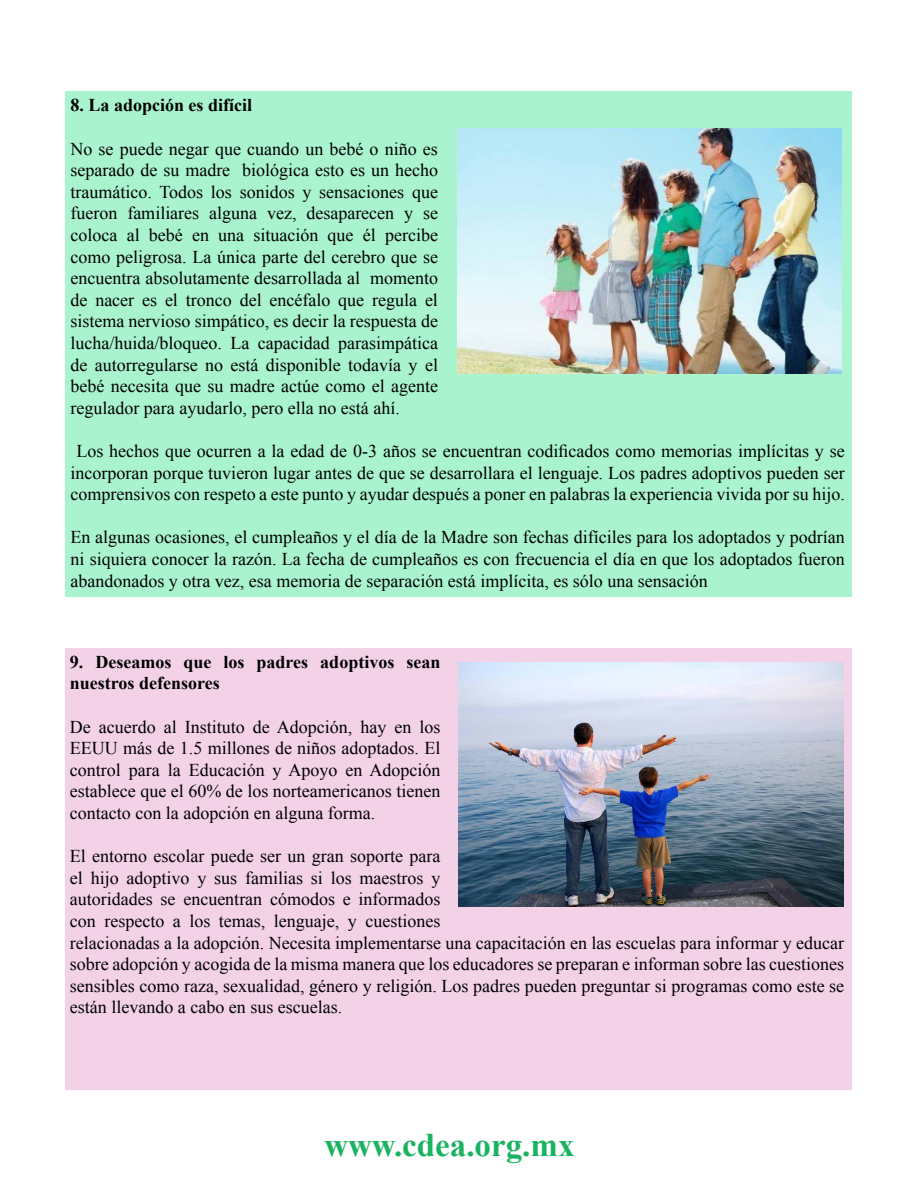
<style>
.page{position:relative;width:918px;height:1188px;background:#fff}
.page>*{position:absolute;margin:0;border:0;box-sizing:border-box;transform-origin:0 0}
.t1{font:700 33px "Times New Roman";color:#19b361}
.t2{font:18px/21.6px "Times New Roman";color:#000;text-align:justify}
.t3{font:700 18px/21.6px "Times New Roman";color:#000}
</style>
<div class="page">
<div style="left:65px;top:91px;width:787px;height:506px;background:#a9f3cf"></div>
<img style="left:457px;top:129px;width:385px;height:245px">
<div style="left:65px;top:648px;width:786px;height:442px;background:#f3d2e8"></div>
<img style="left:459px;top:662px;width:384px;height:245px">
<p class="t3" style="left:70px;top:94px;width:183px">8. La adopción es difícil</p>
<p class="t2" style="left:70px;top:138px;width:369px">No se puede negar que cuando un bebé o niño es separado de su madre biológica esto es un hecho traumático. Todos los sonidos y sensaciones que fueron familiares alguna vez, desaparecen y se coloca al bebé en una situación que él percibe como peligrosa. La única parte del cerebro que se encuentra absolutamente desarrollada al momento de nacer es el tronco del encéfalo que regula el sistema nervioso simpático, es decir la respuesta de lucha/huida/bloqueo. La capacidad parasimpática de autorregularse no está disponible todavía y el bebé necesita que su madre actúe como el agente regulador para ayudarlo, pero ella no está ahí.</p>
<p class="t2" style="left:70px;top:440px;width:776px;text-align:center">Los hechos que ocurren a la edad de 0-3 años se encuentran codificados como memorias implícitas y se incorporan porque tuvieron lugar antes de que se desarrollara el lenguaje. Los padres adoptivos pueden ser comprensivos con respeto a este punto y ayudar después a poner en palabras la experiencia vivida por su hijo.</p>
<p class="t2" style="left:70px;top:526px;width:776px">En algunas ocasiones, el cumpleaños y el día de la Madre son fechas difíciles para los adoptados y podrían ni siquiera conocer la razón. La fecha de cumpleaños es con frecuencia el día en que los adoptados fueron abandonados y otra vez, esa memoria de separación está implícita, es sólo una sensación</p>
<p class="t3" style="left:70px;top:650px;width:372px">9. Deseamos que los padres adoptivos sean nuestros defensores</p>
<p class="t2" style="left:70px;top:715px;width:372px">De acuerdo al Instituto de Adopción, hay en los EEUU más de 1.5 millones de niños adoptados. El control para la Educación y Apoyo en Adopción establece que el 60% de los norteamericanos tienen contacto con la adopción en alguna forma.</p>
<p class="t2" style="left:70px;top:845px;width:776px;text-align:left">El entorno escolar puede ser un gran soporte para<br>el hijo adoptivo y sus familias si los maestros y<br>autoridades se encuentran cómodos e informados<br>con respecto a los temas, lenguaje, y cuestiones<br>relacionadas a la adopción. Necesita implementarse una capacitación en las escuelas para informar y educar sobre adopción y acogida de la misma manera que los educadores se preparan e informan sobre las cuestiones sensibles como raza, sexualidad, género y religión. Los padres pueden preguntar si programas como este se están llevando a cabo en sus escuelas.</p>
<h1 class="t1" style="left:324px;top:1122px;width:252px">www.cdea.org.mx</h1>
</div>
